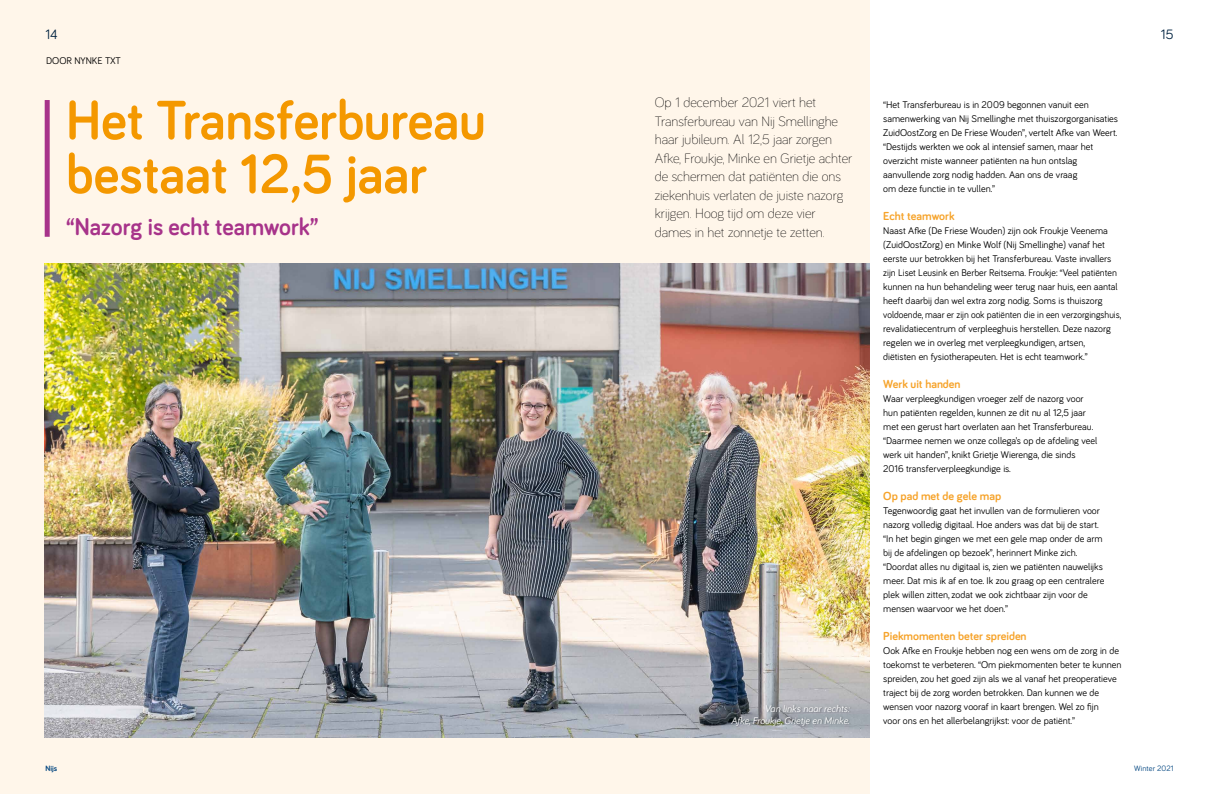
<style>
.page{position:relative;width:1219px;height:794px;background:#fff}
.page>*{position:absolute;margin:0;border:0;box-sizing:border-box;transform-origin:0 0}
.t1{font:700 57px/53.9px "Bariol";color:#f49800;scale:.96 1}
.t2{font:700 25px "Bariol";color:#a7338a;scale:.96 1}
.t3{font:300 14px/18.5px "Bariol";color:#000}
.t4{font:14px "Bariol";color:#002341}
.t5{font:700 12px "Bariol";color:#f6a32a}
.t6{font:10px/14px "Bariol";color:#000}
.t7{font:italic 10px/12px "Bariol";color:#fff;text-align:right}
.t8{font:8px "Bariol";letter-spacing:.01em;color:#004580}
.t9{font:700 8px "Bariol";color:#004580}
</style>
<div class="page">
<div style="left:0;top:0;width:869px;height:794px;background:#fff6ea"></div>
<img style="left:45px;top:264px;width:824px;height:473px">
<div style="left:731px;top:704px;width:121px;height:24px;background:#000;opacity:.35"></div>
<div style="left:45px;top:100px;width:5px;height:137px;background:#a7338a"></div>
<h3 class="t4" style="left:45px;top:25px;width:14px">14</h3>
<p class="t6" style="left:46px;top:53px;width:76px">DOOR NYNKE TXT</p>
<h1 class="t1" style="left:66px;top:91px;width:439px">Het Transferbureau bestaat 12,5 jaar</h1>
<h2 class="t2" style="left:66px;top:209px;width:264px">“Nazorg is echt teamwork”</h2>
<p class="t3" style="left:655px;top:93px;width:199px">Op 1 december 2021 viert het Transferbureau van Nij Smellinghe haar jubileum. Al 12,5 jaar zorgen Afke, Froukje, Minke en Grietje achter de schermen dat patiënten die ons ziekenhuis verlaten de juiste nazorg krijgen. Hoog tijd om deze vier dames in het zonnetje te zetten.</p>
<p class="t6" style="left:883px;top:97px;width:236px">“Het Transferbureau is in 2009 begonnen vanuit een samenwerking van Nij Smellinghe met thuiszorgorganisaties ZuidOostZorg en De Friese Wouden”, vertelt Afke van Weert. “Destijds werkten we ook al intensief samen, maar het overzicht miste wanneer patiënten na hun ontslag aanvullende zorg nodig hadden. Aan ons de vraag<br>om deze functie in te vullen.”</p>
<p class="t5" style="left:883px;top:207px;width:73px">Echt teamwork</p>
<p class="t6" style="left:883px;top:223px;width:240px">Naast Afke (De Friese Wouden) zijn ook Froukje Veenema (ZuidOostZorg) en Minke Wolf (Nij Smellinghe) vanaf het eerste uur betrokken bij het Transferbureau. Vaste invallers zijn Liset Leusink en Berber Reitsema. Froukje: “Veel patiënten kunnen na hun behandeling weer terug naar huis, een aantal heeft daarbij dan wel extra zorg nodig. Soms is thuiszorg voldoende, maar er zijn ook patiënten die in een verzorgingshuis, revalidatiecentrum of verpleeghuis herstellen. Deze nazorg regelen we in overleg met verpleegkundigen, artsen,<br>diëtisten en fysiotherapeuten. Het is echt teamwork.”</p>
<p class="t5" style="left:883px;top:375px;width:79px">Werk uit handen</p>
<p class="t6" style="left:883px;top:391px;width:216px">Waar verpleegkundigen vroeger zelf de nazorg voor hun patiënten regelden, kunnen ze dit nu al 12,5 jaar met een gerust hart overlaten aan het Transferbureau. “Daarmee nemen we onze collega’s op de afdeling veel werk uit handen”, knikt Grietje Wierenga, die sinds 2016 transferverpleegkundige is.</p>
<p class="t5" style="left:883px;top:487px;width:119px">Op pad met de gele map</p>
<p class="t6" style="left:883px;top:503px;width:223px">Tegenwoordig gaat het invullen van de formulieren voor nazorg volledig digitaal. Hoe anders was dat bij de start. “In het begin gingen we met een gele map onder de arm bij de afdelingen op bezoek”, herinnert Minke zich. “Doordat alles nu digitaal is, zien we patiënten nauwelijks meer. Dat mis ik af en toe. Ik zou graag op een centralere plek willen zitten, zodat we ook zichtbaar zijn voor de mensen waarvoor we het doen.”</p>
<p class="t5" style="left:883px;top:627px;width:145px">Piekmomenten beter spreiden</p>
<p class="t6" style="left:883px;top:643px;width:240px">Ook Afke en Froukje hebben nog een wens om de zorg in de toekomst te verbeteren. “Om piekmomenten beter te kunnen spreiden, zou het goed zijn als we al vanaf het preoperatieve traject bij de zorg worden betrokken. Dan kunnen we de wensen voor nazorg vooraf in kaart brengen. Wel zo fijn<br>voor ons en het allerbelangrijkst: voor de patiënt.”</p>
<p class="t7" style="left:731px;top:701px;width:120px">Van links naar rechts:<br>Afke, Froukje, Grietje en Minke.</p>
<h3 class="t4" style="left:1161px;top:25px;width:14px">15</h3>
<p class="t9" style="left:45px;top:763px;width:14px">Nijs</p>
<p class="t8" style="left:1134px;top:763px;width:41px">Winter 2021</p>
</div>
